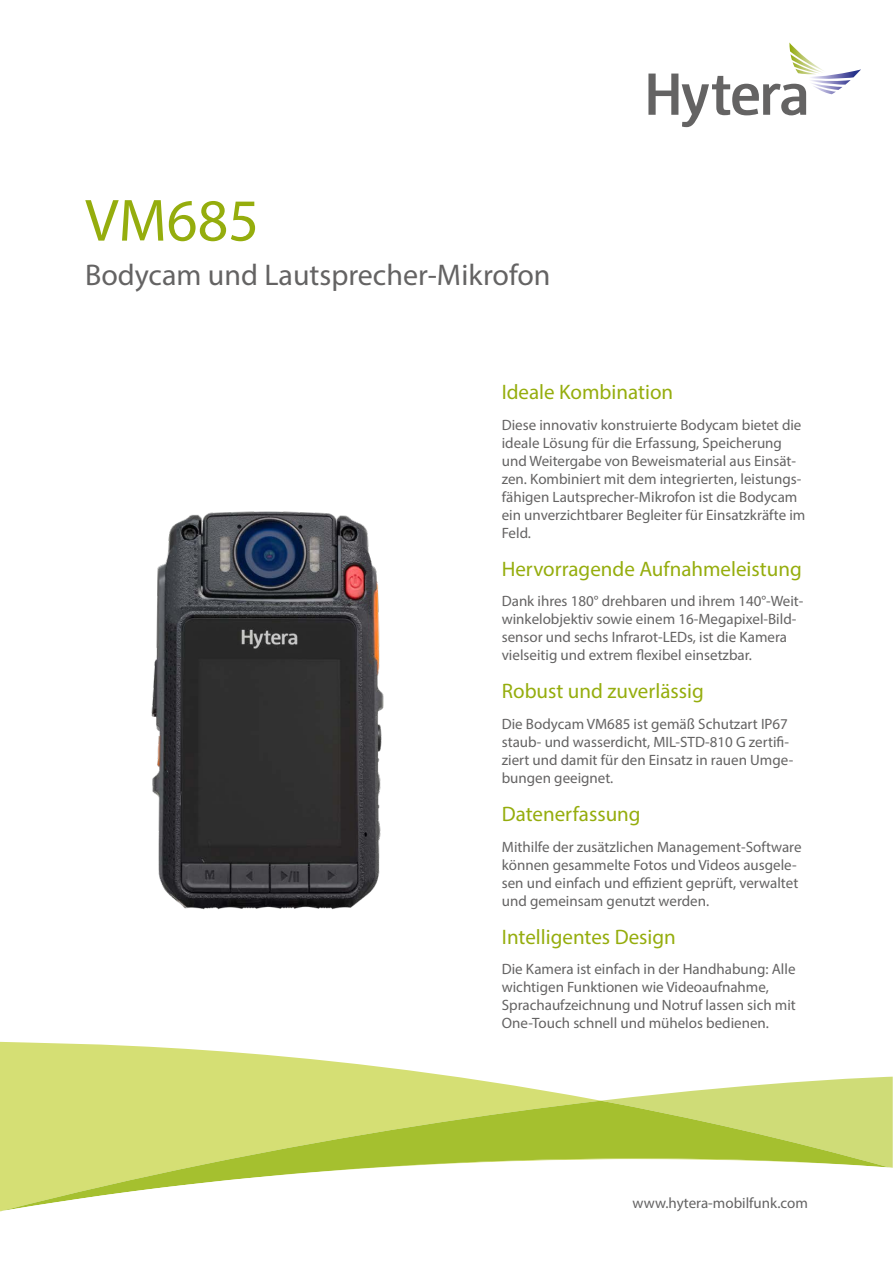
<style>
.page{position:relative;width:893px;height:1263px;background:#fff}
.page>*{position:absolute;margin:0;border:0;box-sizing:border-box;transform-origin:0 0}
.h1_heading_gruen{font:60px "Myriad Pro";color:#95ad0d}
.h2_heading{font:30px "Myriad Pro";color:#646363}
.h3_heading_blau{font:21px "Myriad Pro";color:#95ad0d}
.fließtext{font:15px/18px "Myriad Pro";color:#646363}
</style>
<div class="page">
<svg style="left:601px;top:1077px;width:292px;height:82px;fill:#cfdc77"></svg>
<svg style="left:0;top:1042px;width:601px;height:59px;fill:#d5df74"></svg>
<svg style="left:0;top:1101px;width:890px;height:58px;background:#c1d25a"></svg>
<svg style="left:0;top:1159px;width:893px;height:52px"></svg>
<svg style="left:648px;top:43px;width:213px;height:84px"></svg>
<img style="left:151px;top:511px;width:233px;height:399px">
<p class="h1_heading_gruen" style="left:85px;top:183px;width:176px">VM685</p>
<p class="h2_heading" style="left:85px;top:257px;width:467px">Bodycam und Lautsprecher-Mikrofon</p>
<p class="h3_heading_blau" style="left:502px;top:379px;width:173px">Ideale Kombination</p>
<p class="fließtext" style="left:502px;top:415px;width:305px">Diese innovativ konstruierte Bodycam bietet die ideale Lösung für die Erfassung, Speicherung und Weitergabe von Beweismaterial aus Einsät&shy;zen. Kombiniert mit dem integrierten, leistungs&shy;fähigen Lautsprecher-Mikrofon ist die Bodycam ein unverzichtbarer Begleiter für Einsatzkräfte im Feld.</p>
<p class="h3_heading_blau" style="left:502px;top:555px;width:301px">Hervorragende Aufnahmeleistung</p>
<p class="fließtext" style="left:502px;top:592px;width:303px">Dank ihres 180° drehbaren und ihrem 140°-Weit&shy;winkelobjektiv sowie einem 16-Megapixel-Bild&shy;sensor und sechs Infrarot-LEDs, ist die Kamera vielseitig und extrem flexibel einsetzbar.</p>
<p class="h3_heading_blau" style="left:502px;top:678px;width:203px">Robust und zuverlässig</p>
<p class="fließtext" style="left:502px;top:715px;width:293px">Die Bodycam VM685 ist gemäß Schutzart IP67 staub- und wasserdicht, MIL-STD-810 G zertifi&shy;ziert und damit für den Einsatz in rauen Umge&shy;bungen geeignet.</p>
<p class="h3_heading_blau" style="left:502px;top:801px;width:140px">Datenerfassung</p>
<p class="fließtext" style="left:502px;top:837px;width:301px">Mithilfe der zusätzlichen Management-Software können gesammelte Fotos und Videos ausgele&shy;sen und einfach und effizient geprüft, verwaltet und gemeinsam genutzt werden.</p>
<p class="h3_heading_blau" style="left:502px;top:924px;width:176px">Intelligentes Design</p>
<p class="fließtext" style="left:502px;top:960px;width:296px">Die Kamera ist einfach in der Handhabung: Alle wichtigen Funktionen wie Videoaufnahme, Sprachaufzeichnung und Notruf lassen sich mit One-Touch schnell und mühelos bedienen.</p>
<p class="fließtext" style="left:633px;top:1193px;width:177px">www.hytera-mobilfunk.com</p>
</div>
